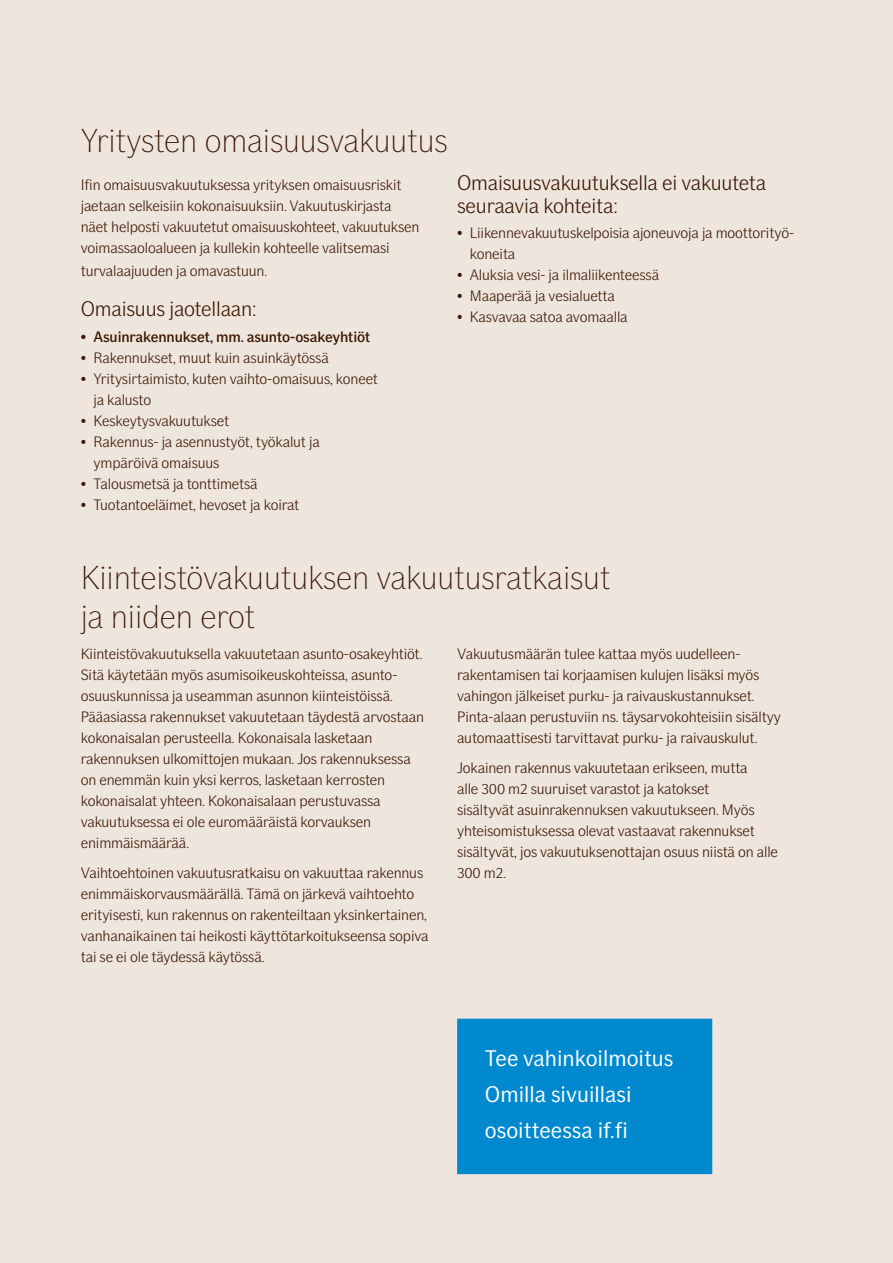
<style>
.page{position:relative;width:893px;height:1263px;background:#eee5dd}
.page>*{position:absolute;margin:0;border:0;box-sizing:border-box;transform-origin:0 0}
.t1{font:100 33px/38.8px "If Sans";letter-spacing:-.005em;color:#3a1600}
.t2{font:22.5px/36px "If Sans";color:#fff}
.t3{font:300 21px/22.5px "If Sans";letter-spacing:-.01em;color:#3a1600}
.t4{font:300 15px/21px "If Sans";letter-spacing:-.01em;color:#3a1600}
.t5{font:500 15px "If Sans";letter-spacing:-.01em;color:#3a1600}
</style>
<div class="page">
<div style="left:458px;top:1020px;width:253px;height:153px;background:#0089cf"></div>
<div style="left:457px;top:1019px;width:255px;height:155px;border:2px solid #0089cf"></div>
<h1 class="t1" style="left:81px;top:122px;width:368px">Yritysten omaisuusvakuutus</h1>
<p class="t4" style="left:81px;top:175px;width:340px">Ifin omaisuusvakuutuksessa yrityksen omaisuusriskit jaetaan selkeisiin kokonaisuuksiin. Vakuutuskirjasta näet helposti vakuutetut omaisuuskohteet, vakuutuksen voimassaoloalueen ja kullekin kohteelle valitsemasi</p>
<p class="t4" style="left:81px;top:260px;width:188px">turvalaajuuden ja omavastuun.</p>
<h3 class="t3" style="left:81px;top:298px;width:177px">Omaisuus jaotellaan:</h3>
<p class="t5" style="left:81px;top:328px;width:291px">• Asuinrakennukset, mm. asunto-osakeyhtiöt</p>
<p class="t4" style="left:81px;top:347px;width:250px">• Rakennukset, muut kuin asuinkäytössä</p>
<p class="t4" style="left:94px;top:368px;width:286px;text-indent:-13px">• Yritysirtaimisto, kuten vaihto-omaisuus, koneet ja kalusto</p>
<p class="t4" style="left:81px;top:410px;width:150px">• Keskeytysvakuutukset</p>
<p class="t4" style="left:94px;top:431px;width:228px;text-indent:-13px">• Rakennus- ja asennustyöt, työkalut ja ympäröivä omaisuus</p>
<p class="t4" style="left:81px;top:473px;width:178px">• Talousmetsä ja tonttimetsä</p>
<p class="t4" style="left:81px;top:494px;width:220px">• Tuotantoeläimet, hevoset ja koirat</p>
<h3 class="t3" style="left:457px;top:172px;width:311px">Omaisuusvakuutuksella ei vakuuteta seuraavia kohteita:</h3>
<p class="t4" style="left:470px;top:223px;width:326px;text-indent:-13px">• Liikennevakuutuskelpoisia ajoneuvoja ja moottorityö&shy;koneita</p>
<p class="t4" style="left:457px;top:265px;width:203px">• Aluksia vesi- ja ilmaliikenteessä</p>
<p class="t4" style="left:457px;top:286px;width:159px">• Maaperää ja vesialuetta</p>
<p class="t4" style="left:457px;top:307px;width:172px">• Kasvavaa satoa avomaalla</p>
<h1 class="t1" style="left:81px;top:559px;width:531px">Kiinteistövakuutuksen vakuutusratkaisut ja niiden erot</h1>
<p class="t4" style="left:81px;top:643px;width:345px">Kiinteistövakuutuksella vakuutetaan asunto-osakeyhtiöt.<br>Sitä käytetään myös asumisoikeuskohteissa, asunto&shy;osuuskunnissa ja useamman asunnon kiinteistöissä.<br>Pääasiassa rakennukset vakuutetaan täydestä arvostaan kokonaisalan perusteella. Kokonaisala lasketaan rakennuksen ulkomittojen mukaan. Jos rakennuksessa on enemmän kuin yksi kerros, lasketaan kerrosten kokonaisalat yhteen. Kokonaisalaan perustuvassa vakuutuksessa ei ole euromääräistä korvauksen enimmäismäärää.</p>
<p class="t4" style="left:81px;top:862px;width:349px">Vaihtoehtoinen vakuutusratkaisu on vakuuttaa rakennus enimmäiskorvausmäärällä. Tämä on järkevä vaihtoehto erityisesti, kun rakennus on rakenteiltaan yksinkertainen, vanhanaikainen tai heikosti käyttötarkoitukseensa sopiva tai se ei ole täydessä käytössä.</p>
<p class="t4" style="left:457px;top:643px;width:325px">Vakuutusmäärän tulee kattaa myös uudelleen&shy;rakentamisen tai korjaamisen kulujen lisäksi myös vahingon jälkeiset purku- ja raivauskustannukset.<br>Pinta-alaan perustuviin ns. täysarvokohteisiin sisältyy automaattisesti tarvittavat purku- ja raivauskulut.</p>
<p class="t4" style="left:457px;top:757px;width:322px">Jokainen rakennus vakuutetaan erikseen, mutta<br>alle 300 m2 suuruiset varastot ja katokset<br>sisältyvät asuinrakennuksen vakuutukseen. Myös yhteisomistuksessa olevat vastaavat rakennukset sisältyvät, jos vakuutuksenottajan osuus niistä on alle 300 m2.</p>
<h2 class="t2" style="left:485px;top:1040px;width:190px">Tee vahinkoilmoitus<br>Omilla sivuillasi osoitteessa if.fi</h2>
</div>
